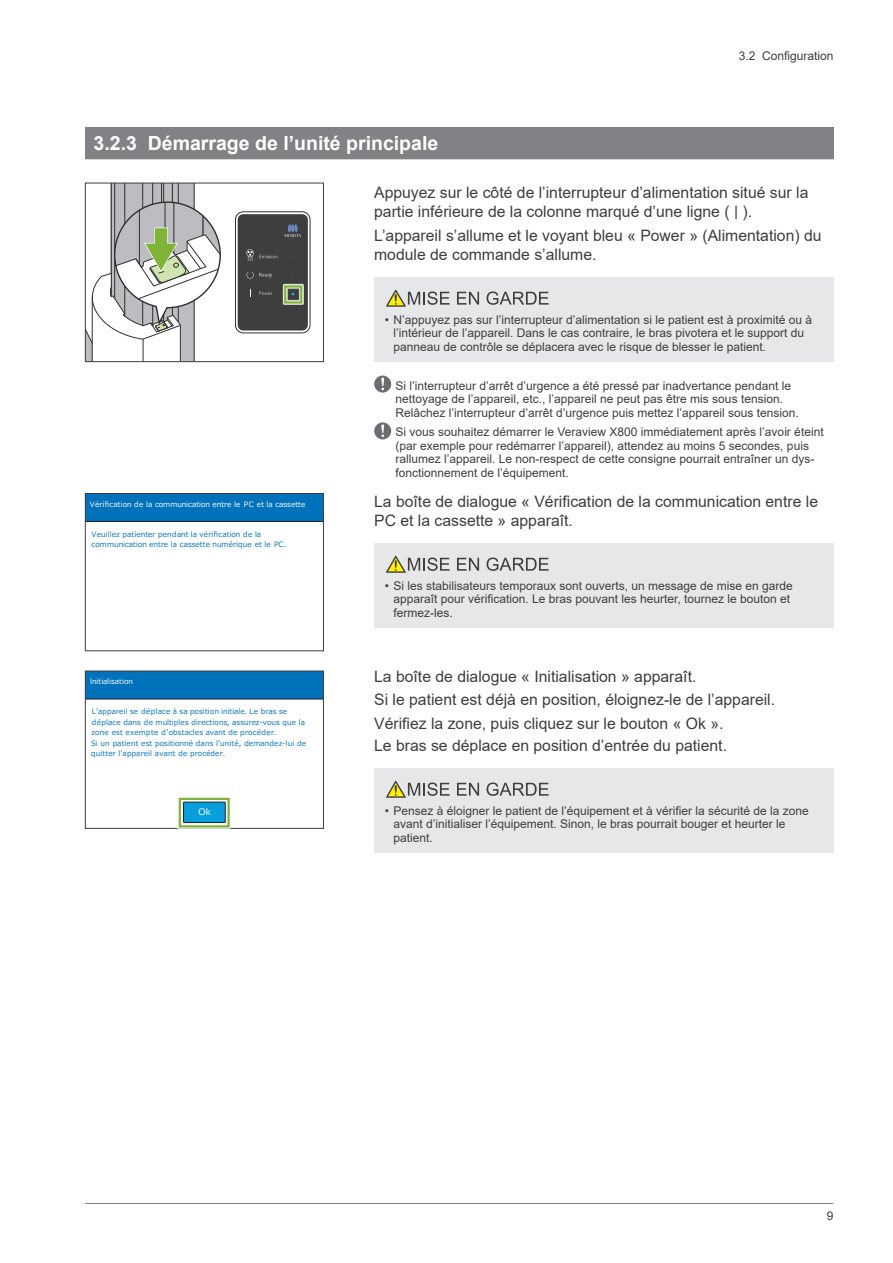
<style>
.page{position:relative;width:893px;height:1263px;background:#fff}
.page>*{position:absolute;margin:0;border:0;box-sizing:border-box;transform-origin:0 0}
.t1{font:700 19.5px "Arial";color:#fff}
.t2{font:15.75px/19.5px "Arial";color:#3e3e3f}
.t3{font:12px/13.5px "Arial";color:#3e3e3f}
.t4{font:9px "Meiryo";color:#fff;scale:1.1 1}
.t5{font:7.35px/10.5px "Meiryo";letter-spacing:.02em;color:#0072bc}
.t6{font:7.35px "Meiryo";letter-spacing:.015em;color:#fff}
.s1{font-size:14.1px}
</style>
<div class="page">
<hr style="left:85px;top:1203px;width:748px;height:1px;background:#808285">
<svg style="left:87px;top:185px;width:224px;height:175px"></svg>
<div style="left:85px;top:183px;width:239px;height:179px;border:1px solid #3e3e3f"></div>
<svg style="left:282px;top:284px;width:22px;height:21px"></svg>
<div style="left:284px;top:285px;width:18px;height:19px;border:2px solid #7fb438"></div>
<div style="left:85px;top:493px;width:238px;height:28px;background:#0072bc"></div>
<hr style="left:85px;top:521px;width:238px;height:1px;background:#231f20">
<div style="left:85px;top:493px;width:239px;height:158px;border:1px solid #3e3e3f"></div>
<div style="left:85px;top:671px;width:238px;height:28px;background:#0072bc"></div>
<hr style="left:85px;top:699px;width:238px;height:1px;background:#231f20">
<div style="left:85px;top:671px;width:239px;height:157px;border:1px solid #3e3e3f"></div>
<svg style="left:177px;top:797px;width:54px;height:32px"></svg>
<div style="left:179px;top:798px;width:51px;height:29px;border:2px solid #7fb438"></div>
<div style="left:85px;top:128px;width:748px;height:31px;background:#808285"></div>
<div style="left:374px;top:277px;width:459px;height:85px;background:#e6e7e9"></div>
<svg style="left:386px;top:290px;width:64px;height:17px"></svg>
<svg style="left:457px;top:292px;width:22px;height:13px"></svg>
<svg style="left:486px;top:291px;width:63px;height:14px"></svg>
<svg style="left:374px;top:376px;width:17px;height:17px"></svg>
<svg style="left:374px;top:422px;width:17px;height:17px"></svg>
<div style="left:374px;top:543px;width:459px;height:85px;background:#e6e7e9"></div>
<svg style="left:386px;top:556px;width:64px;height:17px"></svg>
<svg style="left:457px;top:558px;width:22px;height:13px"></svg>
<svg style="left:486px;top:557px;width:63px;height:14px"></svg>
<div style="left:374px;top:768px;width:459px;height:85px;background:#e6e7e9"></div>
<svg style="left:386px;top:781px;width:64px;height:17px"></svg>
<svg style="left:457px;top:783px;width:22px;height:13px"></svg>
<svg style="left:486px;top:782px;width:63px;height:14px"></svg>
<p class="t3" style="left:739px;top:48px;width:96px">3.2 Configuration</p>
<h1 class="t1" style="left:94px;top:130px;width:346px">3.2.3 Démarrage de l’unité principale</h1>
<h2 class="t2" style="left:374px;top:182px;width:436px">Appuyez sur le côté de l’interrupteur d’alimentation situé sur la partie inférieure de la colonne marqué d’une ligne ( <span class="s1">|</span> ).</h2>
<h2 class="t2" style="left:374px;top:225px;width:449px">L’appareil s’allume et le voyant bleu « Power » (Alimentation) du module de commande s’allume.</h2>
<p class="t6" style="left:90px;top:499px;width:217px">Vérification de la communication entre le PC et la cassette</p>
<p class="t5" style="left:92px;top:529px;width:196px">Veuillez patienter pendant la vérification de la communication entre la cassette numérique et le PC.</p>
<p class="t6" style="left:90px;top:676px;width:44px">lnitialisation</p>
<p class="t5" style="left:91px;top:707px;width:216px">Lʼappareil se déplace à sa position initiale. Le bras se déplace dans de multiples directions, assurez-vous que la zone est exempte d'obstacles avant de procéder.<br>Si un patient est positionné dans lʼunité, demandez-lui de quitter lʼappareil avant de procéder.</p>
<p class="t4" style="left:197px;top:806px;width:14px">Ｏk</p>
<p class="t3" style="left:393px;top:313px;width:420px;text-indent:-9px">• N’appuyez pas sur l’interrupteur d’alimentation si le patient est à proximité ou à l’intérieur de l’appareil. Dans le cas contraire, le bras pivotera et le support du panneau de contrôle se déplacera avec le risque de blesser le patient.</p>
<p class="t3" style="left:395px;top:379px;width:405px">Si l’interrupteur d’arrêt d’urgence a été pressé par inadvertance pendant le nettoyage de l’appareil, etc., l’appareil ne peut pas être mis sous tension.<br>Relâchez l’interrupteur d’arrêt d’urgence puis mettez l’appareil sous tension.</p>
<p class="t3" style="left:395px;top:425px;width:430px">Si vous souhaitez démarrer le Veraview X800 immédiatement après l’avoir éteint (par exemple pour redémarrer l’appareil), attendez au moins 5 secondes, puis rallumez l’appareil. Le non-respect de cette consigne pourrait entraîner un dys&shy;fonctionnement de l’équipement.</p>
<h2 class="t2" style="left:374px;top:491px;width:445px">La boîte de dialogue « Vérification de la communication entre le<br>PC et la cassette » apparaît.</h2>
<p class="t3" style="left:393px;top:579px;width:401px;text-indent:-9px">• Si les stabilisateurs temporaux sont ouverts, un message de mise en garde apparaît pour vérification. Le bras pouvant les heurter, tournez le bouton et fermez-les.</p>
<h2 class="t2" style="left:374px;top:664px;width:402px;line-height:23.7px">La boîte de dialogue « Initialisation » apparaît.<br>Si le patient est déjà en position, éloignez-le de l’appareil.<br>Vérifiez la zone, puis cliquez sur le bouton « Ok ».</h2>
<h2 class="t2" style="left:374px;top:736px;width:354px">Le bras se déplace en position d’entrée du patient.</h2>
<p class="t3" style="left:393px;top:804px;width:417px;text-indent:-9px">• Pensez à éloigner le patient de l’équipement et à vérifier la sécurité de la zone avant d’initialiser l’équipement. Sinon, le bras pourrait bouger et heurter le patient.</p>
<p class="t3" style="left:827px;top:1209px;width:8px">9</p>
</div>
